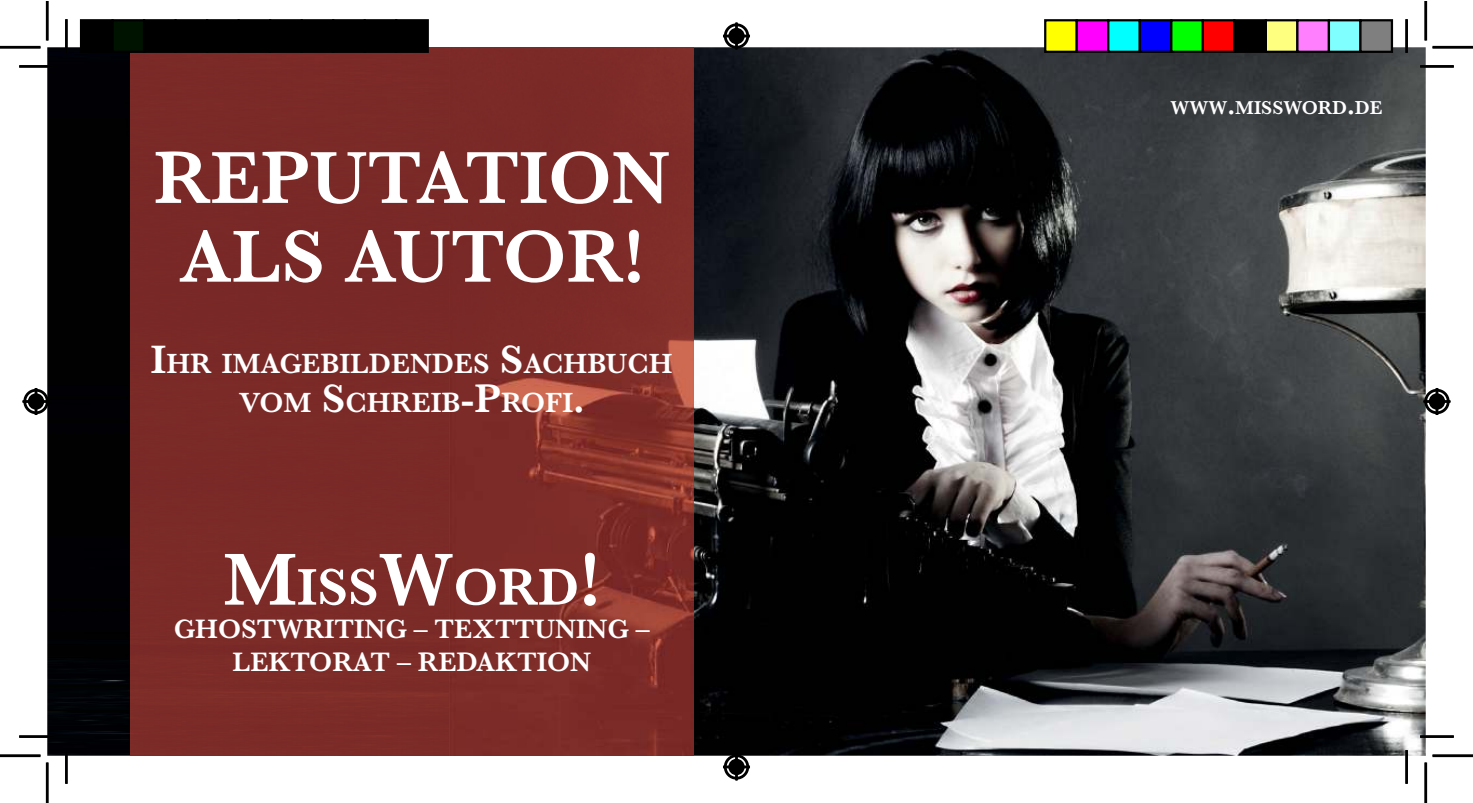
<style>
.page{position:relative;width:1473px;height:803px;background:#fff}
.page>*{position:absolute;margin:0;border:0;box-sizing:border-box;transform-origin:0 0}
.t1{font:600 76.5px/78.8px "Baskerville";color:#fff;text-align:center}
.t2{font:600 53.55px "Baskerville";color:#fff}
.t3{font:600 28.8px/39.1px "Baskerville";color:#fff;text-align:center}
.t4{font:600 27.68px/33.3px "Baskerville";color:#fff;text-align:center}
.t5{font:600 19.35px "Baskerville";color:#fff}
.s1{font-size:41.18px}
.s2{font-size:76.5px}
.s3{font-size:27.68px}
</style>
<div class="page">
<div style="left:47px;top:47px;width:83px;height:708px;background:#010101"></div>
<img style="left:130px;top:47px;width:1295px;height:708px">
<img style="left:449px;top:47px;width:244px;height:708px">
<hr style="left:19px;top:65px;width:34px;height:3px;background:#000600">
<hr style="left:1419px;top:65px;width:34px;height:3px;background:#000600">
<hr style="left:19px;top:735px;width:34px;height:2px;background:#000600">
<hr style="left:1419px;top:735px;width:34px;height:2px;background:#000600">
<hr style="left:65px;top:19px;width:3px;height:34px;background:#000600">
<hr style="left:65px;top:750px;width:3px;height:33px;background:#000600">
<hr style="left:1404px;top:19px;width:3px;height:34px;background:#000600">
<hr style="left:1404px;top:750px;width:3px;height:33px;background:#000600">
<hr style="left:19px;top:66px;width:34px;height:1px;background:#000">
<hr style="left:1419px;top:66px;width:34px;height:1px;background:#000">
<hr style="left:19px;top:736px;width:34px;height:1px;background:#000">
<hr style="left:1419px;top:736px;width:34px;height:1px;background:#000">
<hr style="left:66px;top:19px;width:1px;height:34px;background:#000">
<hr style="left:66px;top:750px;width:1px;height:33px;background:#000">
<hr style="left:1405px;top:19px;width:1px;height:34px;background:#000">
<hr style="left:1405px;top:750px;width:1px;height:33px;background:#000">
<hr style="left:0;top:46px;width:41px;height:3px;background:#000">
<hr style="left:1432px;top:46px;width:40px;height:3px;background:#000">
<hr style="left:0;top:754px;width:41px;height:3px;background:#000">
<hr style="left:1432px;top:754px;width:40px;height:3px;background:#000">
<hr style="left:46px;top:1px;width:3px;height:40px;background:#000">
<hr style="left:46px;top:762px;width:3px;height:40px;background:#000">
<hr style="left:1423px;top:1px;width:3px;height:40px;background:#000">
<hr style="left:1423px;top:762px;width:3px;height:40px;background:#000">
<svg style="left:723px;top:23px;width:27px;height:27px"></svg>
<svg style="left:723px;top:753px;width:27px;height:27px"></svg>
<svg style="left:23px;top:388px;width:27px;height:27px"></svg>
<svg style="left:1423px;top:388px;width:27px;height:27px"></svg>
<div style="left:81px;top:20px;width:32px;height:32px;background:#000"></div>
<div style="left:80px;top:19px;width:34px;height:34px;border:2px solid #000"></div>
<div style="left:113px;top:20px;width:31px;height:32px;background:#001300"></div>
<div style="left:111px;top:19px;width:34px;height:34px;border:2px solid #000"></div>
<div style="left:144px;top:20px;width:32px;height:32px;background:#000"></div>
<div style="left:143px;top:19px;width:34px;height:34px;border:2px solid #000"></div>
<div style="left:176px;top:20px;width:31px;height:32px;background:#000"></div>
<div style="left:174px;top:19px;width:34px;height:34px;border:2px solid #000"></div>
<div style="left:207px;top:20px;width:32px;height:32px;background:#000"></div>
<div style="left:206px;top:19px;width:34px;height:34px;border:2px solid #000"></div>
<div style="left:239px;top:20px;width:31px;height:32px;background:#000"></div>
<div style="left:237px;top:19px;width:34px;height:34px;border:2px solid #000"></div>
<div style="left:270px;top:20px;width:32px;height:32px;background:#000"></div>
<div style="left:269px;top:19px;width:34px;height:34px;border:2px solid #000"></div>
<div style="left:302px;top:20px;width:31px;height:32px;background:#000"></div>
<div style="left:300px;top:19px;width:34px;height:34px;border:2px solid #000"></div>
<div style="left:333px;top:20px;width:32px;height:32px;background:#000"></div>
<div style="left:332px;top:19px;width:34px;height:34px;border:2px solid #000"></div>
<div style="left:365px;top:20px;width:31px;height:32px;background:#000"></div>
<div style="left:363px;top:19px;width:34px;height:34px;border:2px solid #000"></div>
<div style="left:396px;top:20px;width:32px;height:32px;background:#000"></div>
<div style="left:395px;top:19px;width:34px;height:34px;border:2px solid #000"></div>
<div style="left:1045px;top:20px;width:31px;height:32px;background:#ff0"></div>
<div style="left:1044px;top:19px;width:33px;height:34px;border:2px solid #000"></div>
<div style="left:1076px;top:20px;width:32px;height:32px;background:#f0f"></div>
<div style="left:1075px;top:19px;width:34px;height:34px;border:2px solid #000"></div>
<div style="left:1108px;top:20px;width:31px;height:32px;background:#0ff"></div>
<div style="left:1107px;top:19px;width:33px;height:34px;border:2px solid #000"></div>
<div style="left:1139px;top:20px;width:32px;height:32px;background:#00f"></div>
<div style="left:1138px;top:19px;width:34px;height:34px;border:2px solid #000"></div>
<div style="left:1171px;top:20px;width:31px;height:32px;background:#0f0"></div>
<div style="left:1170px;top:19px;width:33px;height:34px;border:2px solid #000"></div>
<div style="left:1202px;top:20px;width:32px;height:32px;background:#f00"></div>
<div style="left:1201px;top:19px;width:34px;height:34px;border:2px solid #000"></div>
<div style="left:1234px;top:20px;width:31px;height:32px;background:#000"></div>
<div style="left:1233px;top:19px;width:33px;height:34px;border:2px solid #000"></div>
<div style="left:1265px;top:20px;width:32px;height:32px;background:#ffff7f"></div>
<div style="left:1264px;top:19px;width:34px;height:34px;border:2px solid #000"></div>
<div style="left:1297px;top:20px;width:31px;height:32px;background:#ff7fff"></div>
<div style="left:1296px;top:19px;width:33px;height:34px;border:2px solid #000"></div>
<div style="left:1328px;top:20px;width:32px;height:32px;background:#7fffff"></div>
<div style="left:1327px;top:19px;width:34px;height:34px;border:2px solid #000"></div>
<div style="left:1360px;top:20px;width:31px;height:32px;background:#7f7f7f"></div>
<div style="left:1359px;top:19px;width:33px;height:34px;border:2px solid #000"></div>
<h1 class="t1" style="left:154px;top:137px;width:517px">REPUTATION<br>ALS AUTOR!</h1>
<p class="t3" style="left:151px;top:343px;width:523px"><span class="s1">I</span>HR IMAGEBILDENDES <span class="s1">S</span>ACHBUCH<br>VOM <span class="s1">S</span>CHREIB<span class="s1">-P</span>ROFI<span class="s1">.</span></p>
<h2 class="t2" style="left:223px;top:554px;width:379px"><span class="s2">M</span>ISS<span class="s2">W</span>ORD<span class="s2">!</span></h2>
<p class="t4" style="left:174px;top:611px;width:477px">GHOSTWRITING – TEXTTUNING –<br>LEKTORAT – REDAKTION</p>
<p class="t5" style="left:1170px;top:96px;width:213px">WWW<span class="s3">.</span>MISSWORD<span class="s3">.</span>DE</p>
</div>
